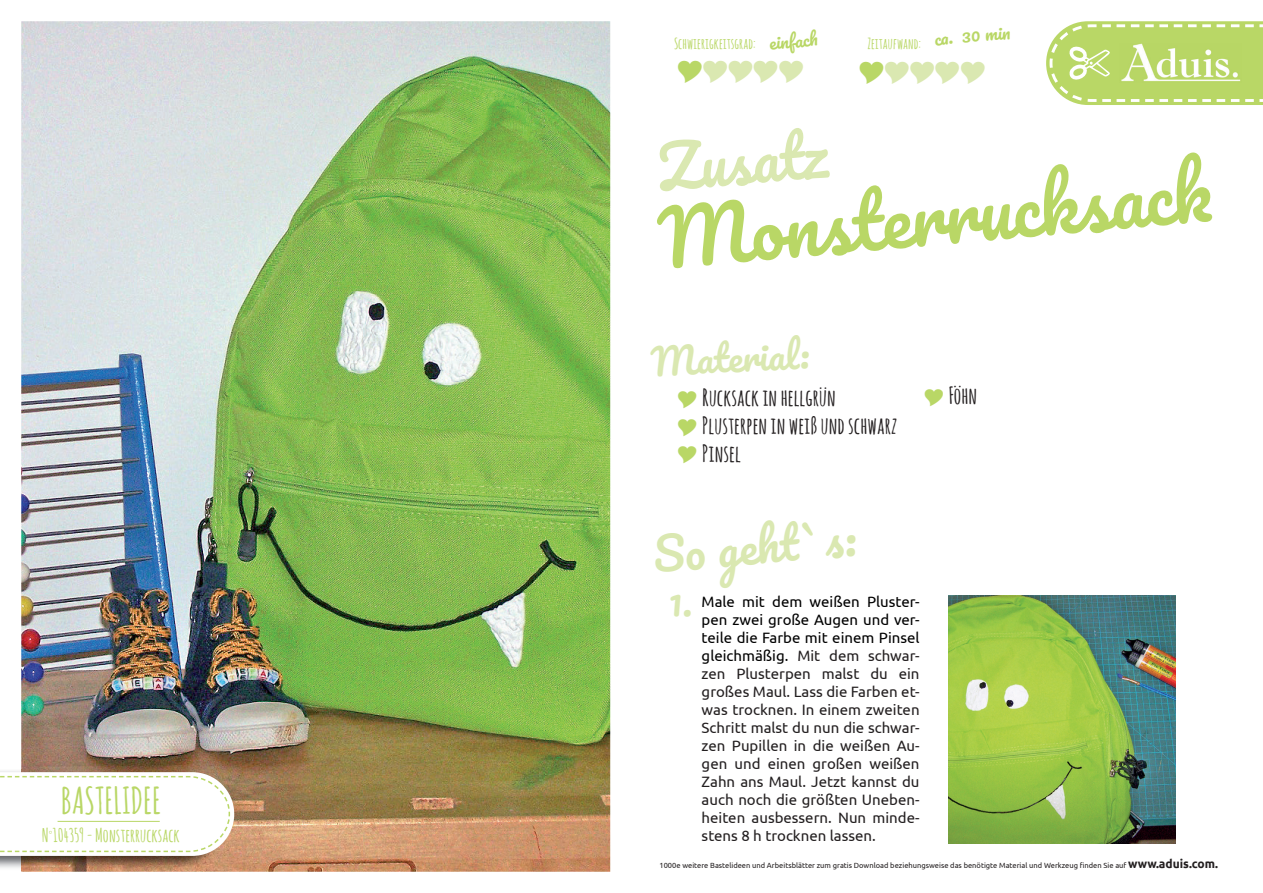
<style>
.page{position:relative;width:1263px;height:893px;background:#fff}
.page>*{position:absolute;margin:0;border:0;box-sizing:border-box;transform-origin:0 0}
.t1{font:74.4px "Pacifico";color:#b9d766}
.t2{font:58.95px "Pacifico";color:#dae8b1}
.t3{font:45.45px "Pacifico";color:#dae8b1}
.t4{font:36.75px "Pacifico";color:#dae8b1}
.t5{font:700 36.45px "Amatic SC";color:#b9d766}
.t6{font:700 23.25px/27.9px "Amatic SC";color:#231f20}
.t7{font:700 18.45px "Amatic SC";color:#b9d766}
.t8{font:17.25px "Pacifico";color:#b9d766}
.t9{font:15px/18px "Ubuntu";color:#231f20;text-align:justify}
.t10{font:700 15px "Amatic SC";color:#b9d766}
.t11{font:7.5px "Ubuntu";color:#231f20}
.s1{color:#000}
.s2{font-weight:700;font-size:12px}
</style>
<div class="page">
<img style="left:21px;top:21px;width:589px;height:851px">
<img style="left:0;top:769px;width:229px;height:101px">
<svg style="left:0;top:772px;width:234px;height:84px"></svg>
<hr style="left:58px;top:821px;width:102px;height:1px;background:#b9d766">
<svg style="left:1046px;top:21px;width:217px;height:84px;background:#c5dd81"></svg>
<img style="left:948px;top:595px;width:227px;height:248px">
<h3 class="t5" style="left:61px;top:774px;width:102px">BASTELIDEE</h3>
<p class="t7" style="left:42px;top:822px;width:140px">N<sup>°</sup>104359 - Monsterrucksack</p>
<p class="t10" style="left:674px;top:33px;width:83px">Schwierigkeitsgrad:</p>
<p class="t8" style="left:768px;top:34px;width:50px;rotate:-5deg">einfach</p>
<p class="t10" style="left:867px;top:33px;width:55px">Zeitaufwand:</p>
<p class="t8" style="left:933px;top:30px;width:78px;rotate:-5deg">ca. 30 min</p>
<h2 class="t2" style="left:655px;top:137px;width:171px;rotate:-5deg">Zusatz</h2>
<h1 class="t1" style="left:655px;top:200px;width:556px;rotate:-5deg">Monsterrucksack</h1>
<h3 class="t4" style="left:650px;top:343px;width:160px;rotate:-3deg">Material:</h3>
<h3 class="t6" style="left:702px;top:383px;width:197px">Rucksack in hellgrün<br>Plusterpen in weiß und schwarz<br>Pinsel</h3>
<h3 class="t6" style="left:949px;top:381px;width:30px">Föhn</h3>
<h3 class="t3" style="left:651px;top:531px;width:205px;rotate:-5deg">So geht`s:</h3>
<p class="t9" style="left:702px;top:592px;width:219px"><span class="s1">Male mit dem weißen Pluster&shy;pen zwei große Augen und ver&shy;teile die Farbe mit einem Pinsel gleichmäßig.</span> Mit dem schwar&shy;zen Plusterpen malst du ein großes Maul. Lass die Farben et&shy;was trocknen. In einem zweiten Schritt malst du nun die schwar&shy;zen Pupillen in die weißen Au&shy;gen und einen großen weißen Zahn ans Maul. Jetzt kannst du auch noch die größten Uneben&shy;heiten ausbessern. Nun minde&shy;stens 8 h trocknen lassen.</p>
<p class="t11" style="left:659px;top:860px;width:560px">1000e weitere Bastelideen und Arbeitsblätter zum gratis Download beziehungsweise das benötigte Material und Werkzeug finden Sie auf <span class="s2">www.aduis.com.</span></p>
</div>
